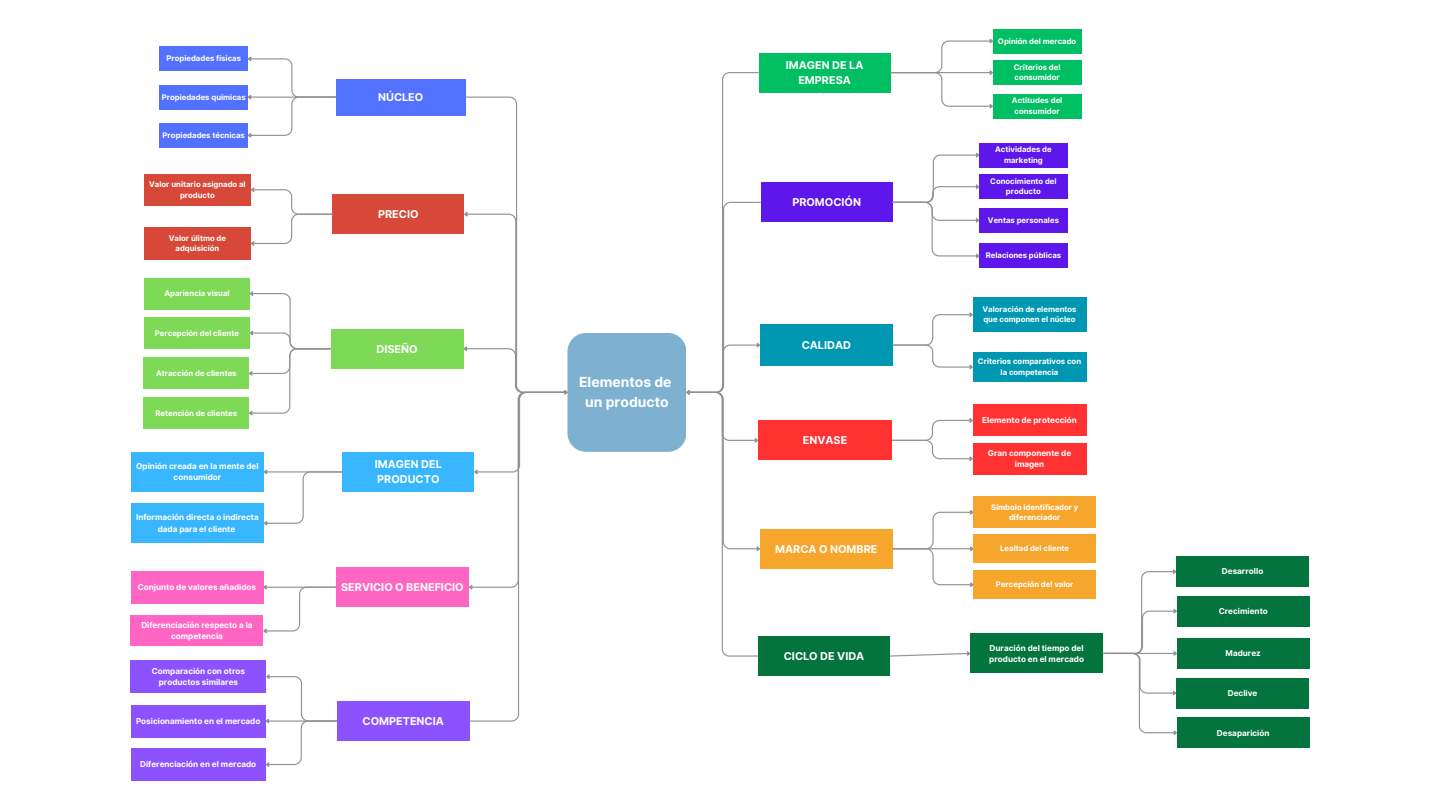
<style>
.page{position:relative;width:1440px;height:810px;background:#fff}
.page>*{position:absolute;margin:0;border:0;box-sizing:border-box;transform-origin:0 0}
.t1{font:700 13.9px/19.4px "Inter";color:#fff;text-align:center}
.t2{font:700 10.8px/15.1px "Inter";color:#fff}
.t3{font:700 8.1px/11.3px "Inter";color:#fff;text-align:center}
.t4{font:700 7.7px/10.7px "Inter";color:#fff;text-align:center}
</style>
<div class="page">
<div style="left:567px;top:333px;width:119px;height:119px;background:#7eb1d0;border-radius:19px"></div>
<div style="left:760px;top:324px;width:133px;height:42px;background:#0097b2"></div>
<div style="left:331px;top:329px;width:133px;height:40px;background:#7ed957"></div>
<div style="left:760px;top:529px;width:133px;height:40px;background:#f6a62c"></div>
<div style="left:336px;top:567px;width:133px;height:40px;background:#ff66c4"></div>
<div style="left:333px;top:195px;width:131px;height:39px;background:#d84839"></div>
<div style="left:758px;top:420px;width:134px;height:40px;background:#ff3131"></div>
<div style="left:343px;top:452px;width:131px;height:40px;background:#38b6ff"></div>
<svg style="left:892px;top:312px;width:81px;height:58px"></svg>
<div style="left:974px;top:497px;width:122px;height:31px;background:#f6a62c"></div>
<div style="left:131px;top:452px;width:133px;height:40px;background:#38b6ff"></div>
<div style="left:144px;top:174px;width:107px;height:32px;background:#d84839"></div>
<div style="left:973px;top:297px;width:113px;height:35px;background:#0097b2"></div>
<div style="left:974px;top:534px;width:122px;height:29px;background:#f6a62c"></div>
<div style="left:131px;top:503px;width:133px;height:40px;background:#38b6ff"></div>
<div style="left:144px;top:227px;width:107px;height:33px;background:#d84839"></div>
<div style="left:973px;top:352px;width:113px;height:30px;background:#0097b2"></div>
<div style="left:144px;top:278px;width:106px;height:31px;background:#7ed957"></div>
<div style="left:131px;top:571px;width:132px;height:32px;background:#ff66c4"></div>
<div style="left:973px;top:405px;width:113px;height:31px;background:#ff3131"></div>
<svg style="left:250px;top:187px;width:84px;height:59px"></svg>
<svg style="left:263px;top:469px;width:80px;height:57px"></svg>
<div style="left:337px;top:701px;width:133px;height:40px;background:#8c52ff"></div>
<div style="left:758px;top:636px;width:132px;height:40px;background:#04743e"></div>
<div style="left:761px;top:182px;width:132px;height:40px;background:#5e17eb"></div>
<div style="left:336px;top:79px;width:130px;height:36px;background:#5271ff"></div>
<svg style="left:462px;top:96px;width:107px;height:626px"></svg>
<div style="left:160px;top:47px;width:88px;height:24px;background:#5271ff"></div>
<div style="left:160px;top:85px;width:88px;height:24px;background:#5271ff"></div>
<div style="left:160px;top:123px;width:88px;height:25px;background:#5271ff"></div>
<svg style="left:246px;top:56px;width:91px;height:82px"></svg>
<div style="left:144px;top:317px;width:106px;height:32px;background:#7ed957"></div>
<div style="left:144px;top:358px;width:105px;height:31px;background:#7ed957"></div>
<div style="left:144px;top:397px;width:105px;height:32px;background:#7ed957"></div>
<svg style="left:248px;top:291px;width:83px;height:125px"></svg>
<div style="left:759px;top:53px;width:132px;height:39px;background:#00bf63"></div>
<svg style="left:685px;top:72px;width:77px;height:585px"></svg>
<div style="left:131px;top:616px;width:132px;height:30px;background:#ff66c4"></div>
<svg style="left:262px;top:584px;width:74px;height:50px"></svg>
<div style="left:131px;top:660px;width:135px;height:33px;background:#8c52ff"></div>
<div style="left:131px;top:705px;width:135px;height:32px;background:#8c52ff"></div>
<div style="left:993px;top:29px;width:88px;height:24px;background:#00bf63"></div>
<div style="left:993px;top:60px;width:88px;height:25px;background:#00bf63"></div>
<div style="left:993px;top:94px;width:88px;height:24px;background:#00bf63"></div>
<svg style="left:889px;top:38px;width:105px;height:71px"></svg>
<div style="left:979px;top:143px;width:89px;height:24px;background:#5e17eb"></div>
<div style="left:979px;top:174px;width:89px;height:25px;background:#5e17eb"></div>
<div style="left:979px;top:208px;width:89px;height:25px;background:#5e17eb"></div>
<div style="left:979px;top:244px;width:89px;height:24px;background:#5e17eb"></div>
<svg style="left:892px;top:153px;width:89px;height:106px"></svg>
<svg style="left:890px;top:651px;width:80px;height:6px"></svg>
<div style="left:970px;top:634px;width:133px;height:39px;background:#04743e"></div>
<div style="left:1176px;top:556px;width:133px;height:31px;background:#04743e"></div>
<div style="left:1177px;top:596px;width:132px;height:31px;background:#04743e"></div>
<div style="left:1177px;top:638px;width:132px;height:31px;background:#04743e"></div>
<div style="left:1176px;top:678px;width:133px;height:31px;background:#04743e"></div>
<div style="left:1177px;top:717px;width:132px;height:31px;background:#04743e"></div>
<svg style="left:1102px;top:569px;width:75px;height:166px"></svg>
<div style="left:973px;top:443px;width:113px;height:31px;background:#ff3131"></div>
<div style="left:974px;top:570px;width:122px;height:29px;background:#f6a62c"></div>
<svg style="left:892px;top:508px;width:82px;height:80px"></svg>
<div style="left:131px;top:748px;width:135px;height:33px;background:#8c52ff"></div>
<svg style="left:264px;top:674px;width:73px;height:93px"></svg>
<svg style="left:892px;top:418px;width:81px;height:43px"></svg>
<p class="t4" style="left:166px;top:53px;width:76px">Propiedades físicas</p>
<p class="t4" style="left:162px;top:92px;width:86px">Propiedades químicas</p>
<p class="t4" style="left:163px;top:130px;width:84px">Propiedades técnicas</p>
<p class="t4" style="left:149px;top:179px;width:98px">Valor unitario asignado al producto</p>
<p class="t4" style="left:169px;top:232px;width:59px">Valor úlitmo de adquisición</p>
<p class="t4" style="left:164px;top:288px;width:67px">Apariencia visual</p>
<p class="t4" style="left:155px;top:327px;width:86px">Percepción del cliente</p>
<p class="t4" style="left:156px;top:368px;width:82px">Atracción de clientes</p>
<p class="t4" style="left:156px;top:408px;width:83px">Retención de clientes</p>
<p class="t3" style="left:136px;top:461px;width:124px">Opinión creada en la mente del consumidor</p>
<p class="t3" style="left:136px;top:512px;width:124px">Información directa o indirecta dada para el cliente</p>
<p class="t3" style="left:138px;top:581px;width:120px">Conjunto de valores añadidos</p>
<p class="t3" style="left:141px;top:619px;width:113px">Diferenciación respecto a la competencia</p>
<p class="t3" style="left:152px;top:665px;width:95px">Comparación con otros productos similares</p>
<p class="t3" style="left:136px;top:715px;width:126px">Posicionamiento en el mercado</p>
<p class="t3" style="left:140px;top:759px;width:118px">Diferenciación en el mercado</p>
<h2 class="t2" style="left:378px;top:89px;width:47px">NÚCLEO</h2>
<h2 class="t2" style="left:378px;top:207px;width:42px">PRECIO</h2>
<h2 class="t2" style="left:786px;top:58px;width:79px;text-align:center">IMAGEN DE LA<br>EMPRESA</h2>
<h2 class="t2" style="left:792px;top:195px;width:70px">PROMOCIÓN</h2>
<h2 class="t2" style="left:377px;top:341px;width:43px">DISEÑO</h2>
<h2 class="t2" style="left:802px;top:337px;width:51px">CALIDAD</h2>
<h2 class="t2" style="left:375px;top:457px;width:69px">IMAGEN DEL<br>PRODUCTO</h2>
<h2 class="t2" style="left:341px;top:580px;width:124px">SERVICIO O BENEFICIO</h2>
<h2 class="t2" style="left:363px;top:713px;width:83px">COMPETENCIA</h2>
<h1 class="t1" style="left:579px;top:373px;width:94px">Elementos de un producto</h1>
<h2 class="t2" style="left:803px;top:433px;width:46px">ENVASE</h2>
<h2 class="t2" style="left:775px;top:541px;width:104px">MARCA O NOMBRE</h2>
<h2 class="t2" style="left:784px;top:648px;width:82px">CICLO DE VIDA</h2>
<p class="t4" style="left:998px;top:35px;width:80px">Opinión del mercado</p>
<p class="t4" style="left:1014px;top:61px;width:48px;text-align:left">Críterios del consumidor</p>
<p class="t4" style="left:1012px;top:95px;width:52px">Actitudes del consumidor</p>
<p class="t4" style="left:995px;top:144px;width:58px">Actividades de marketing</p>
<p class="t4" style="left:990px;top:176px;width:68px">Conocimiento del producto</p>
<p class="t4" style="left:988px;top:215px;width:73px">Ventas personales</p>
<p class="t4" style="left:986px;top:250px;width:77px">Relaciones públicas</p>
<p class="t4" style="left:982px;top:304px;width:96px;text-align:left">Valoración de elementos que componen el núcleo</p>
<p class="t4" style="left:978px;top:356px;width:105px">Criterios comparativos con la competencia</p>
<p class="t3" style="left:982px;top:415px;width:96px">Elemento de protección</p>
<p class="t3" style="left:988px;top:447px;width:85px">Gran componente de imagen</p>
<p class="t4" style="left:991px;top:501px;width:89px">Símbolo identificador y diferenciador</p>
<p class="t4" style="left:1000px;top:543px;width:70px">Lealtad del cliente</p>
<p class="t4" style="left:996px;top:579px;width:79px">Percepción del valor</p>
<p class="t3" style="left:989px;top:642px;width:96px;text-align:left">Duración del tiempo del producto en el mercado</p>
<p class="t3" style="left:1222px;top:566px;width:43px">Desarrollo</p>
<p class="t3" style="left:1219px;top:605px;width:51px">Crecimiento</p>
<p class="t3" style="left:1226px;top:648px;width:37px">Madurez</p>
<p class="t3" style="left:1228px;top:687px;width:31px">Declive</p>
<p class="t3" style="left:1217px;top:727px;width:54px">Desaparición</p>
</div>
